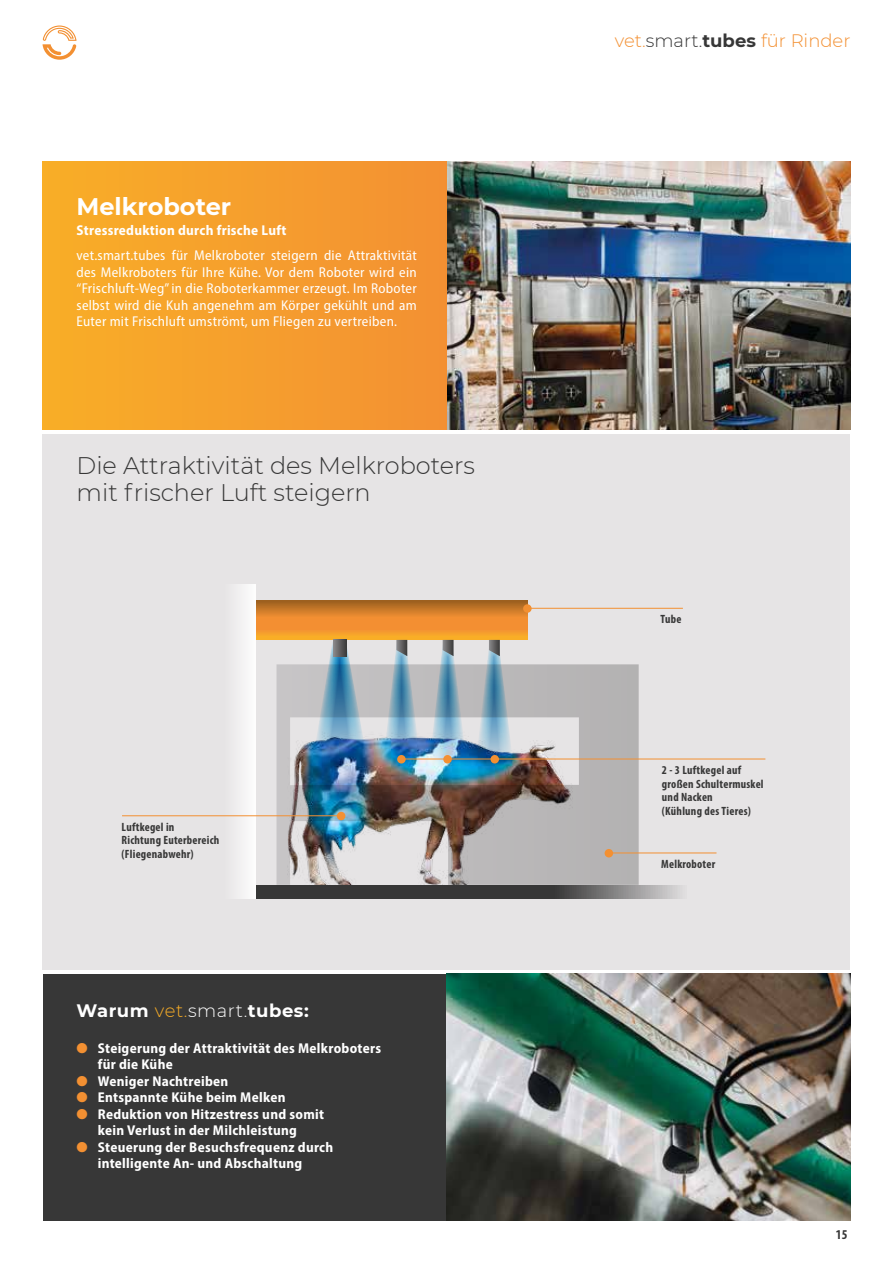
<style>
.page{position:relative;width:893px;height:1263px;background:#fff}
.page>*{position:absolute;margin:0;border:0;box-sizing:border-box;transform-origin:0 0}
.t1{font:300 24px/27px "Montserrat";color:#373737}
.t2{font:700 24px "Montserrat";color:#fff}
.t3{font:300 18px "Montserrat";color:#f39032}
.t4{font:700 18px "Montserrat";letter-spacing:.03em;color:#fff}
.t5{font:700 semi-condensed 14.25px/16.5px "Myriad Pro";letter-spacing:.02em;color:#fff}
.t6{font:semi-condensed 14.25px/16.5px "Myriad Pro";letter-spacing:.02em;color:#fff;text-align:justify}
.t7{font:700 condensed 13.5px "Myriad Pro";color:#373737}
.t8{font:700 condensed 12px/13.5px "Myriad Pro";letter-spacing:.02em;color:#373737}
.s1{font-weight:300;color:#f9ae27}
.s2{font-weight:300}
.s3{color:#f39032}
.s4{color:#373737}
.s5{font-weight:700;color:#373737}
</style>
<div class="page">
<svg style="left:43px;top:26px;width:34px;height:34px"></svg>
<img style="left:446px;top:162px;width:404px;height:267px">
<div style="left:43px;top:162px;width:403px;height:267px;background:linear-gradient(to right,#f9ae27,#f39033)"></div>
<div style="left:43px;top:434px;width:807px;height:535px;background:#e6e4e5"></div>
<div style="left:43px;top:974px;width:403px;height:246px;background:#373737"></div>
<img style="left:446px;top:974px;width:404px;height:246px">
<img style="left:261px;top:816px;width:338px;height:83px">
<svg style="left:256px;top:885px;width:426px;height:13px;background:#4f4f4f"></svg>
<svg style="left:256px;top:601px;width:271px;height:39px;background:#e18a2c"></svg>
<svg style="left:329px;top:642px;width:21px;height:22px"></svg>
<svg style="left:487px;top:640px;width:14px;height:24px"></svg>
<svg style="left:440px;top:640px;width:15px;height:24px"></svg>
<svg style="left:394px;top:640px;width:14px;height:24px"></svg>
<svg style="left:333px;top:640px;width:14px;height:16px"></svg>
<img style="left:276px;top:664px;width:363px;height:221px">
<div style="left:223px;top:584px;width:33px;height:314px;background:#f1f0f1"></div>
<hr style="left:399px;top:759px;width:366px;height:1px;background:#f39032">
<div style="left:397px;top:755px;width:9px;height:8px;background:#f39032;border-radius:50%"></div>
<div style="left:443px;top:755px;width:9px;height:8px;background:#f39032;border-radius:50%"></div>
<div style="left:490px;top:755px;width:9px;height:8px;background:#f39032;border-radius:50%"></div>
<hr style="left:122px;top:815px;width:217px;height:1px;background:#f39032">
<div style="left:337px;top:812px;width:8px;height:8px;background:#f39032;border-radius:50%"></div>
<hr style="left:529px;top:608px;width:154px;height:1px;background:#f39032">
<div style="left:523px;top:604px;width:9px;height:9px;background:#f39032;border-radius:50%"></div>
<hr style="left:610px;top:853px;width:106px;height:1px;background:#f39032">
<div style="left:605px;top:849px;width:8px;height:8px;background:#f39032;border-radius:50%"></div>
<h1 class="t2" style="left:77px;top:189px;width:156px">Melkroboter</h1>
<p class="t5" style="left:77px;top:222px;width:211px">Stressreduktion durch frische Luft</p>
<p class="t6" style="left:77px;top:247px;width:342px">vet.smart.tubes für Melkroboter steigern die Attraktivität des Melkroboters für Ihre Kühe. Vor dem Roboter wird ein “Frischluft-Weg” in die Roboterkammer erzeugt. Im Roboter selbst wird die Kuh angenehm am Körper gekühlt und am Euter mit Frischluft umströmt, um Fliegen zu vertreiben.</p>
<h1 class="t1" style="left:77px;top:451px;width:400px">Die Attraktivität des Melkroboters mit frischer Luft steigern</h1>
<p class="t8" style="left:122px;top:820px;width:99px">Luftkegel in<br>Richtung Euterbereich (Fliegenabwehr)</p>
<p class="t4" style="left:77px;top:997px;width:234px">Warum <span class="s1">vet.</span><span class="s2">smart.</span>tubes:</p>
<p class="t5" style="left:98px;top:1039px;width:285px;text-indent:-21px"><span class="s3">●</span> Steigerung der Attraktivität des Melkroboters für die Kühe</p>
<p class="t5" style="left:77px;top:1072px;width:153px"><span class="s3">●</span> Weniger Nachtreiben</p>
<p class="t5" style="left:77px;top:1089px;width:210px"><span class="s3">●</span> Entspannte Kühe beim Melken</p>
<p class="t5" style="left:77px;top:1105px;width:249px;text-align:center"><span class="s3">●</span> Reduktion von Hitzestress und somit kein Verlust in der Milchleistung</p>
<p class="t5" style="left:98px;top:1138px;width:237px;text-indent:-21px"><span class="s3">●</span> Steuerung der Besuchsfrequenz durch intelligente An- und Abschaltung</p>
<p class="t3" style="left:615px;top:29px;width:237px">vet.<span class="s4">smart.</span><span class="s5">tubes</span> für Rinder</p>
<p class="t8" style="left:661px;top:612px;width:22px">Tube</p>
<p class="t8" style="left:662px;top:763px;width:103px">2 - 3 Luftkegel auf großen Schultermuskel und Nacken<br>(Kühlung des Tieres)</p>
<p class="t8" style="left:661px;top:856px;width:56px">Melkroboter</p>
<p class="t7" style="left:836px;top:1226px;width:13px">15</p>
</div>
